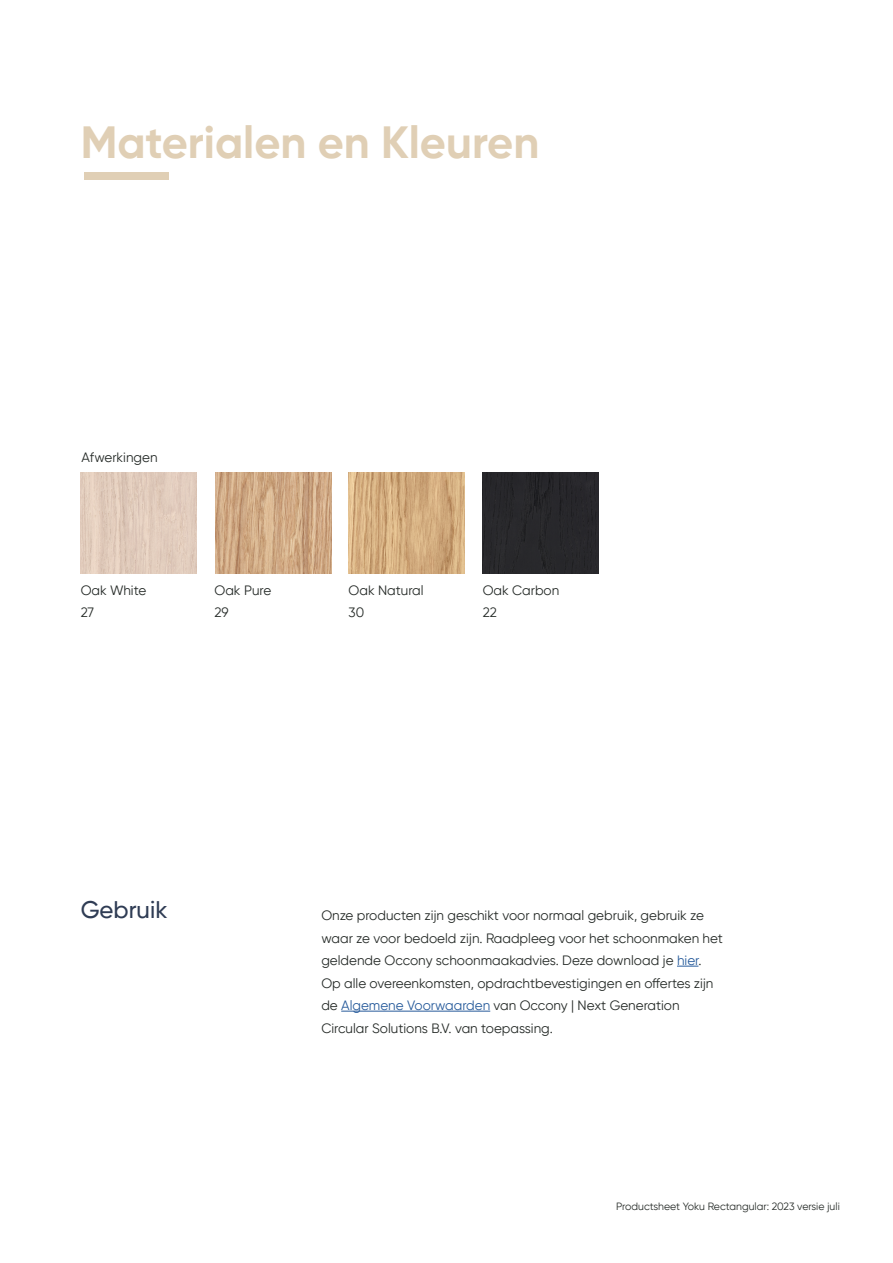
<style>
.page{position:relative;width:893px;height:1263px;background:#fff}
.page>*{position:absolute;margin:0;border:0;box-sizing:border-box;transform-origin:0 0}
.t1{font:700 45px "Gilroy";color:#e0cfb5}
.t2{font:500 24px "Gilroy";color:#2f3c54}
.t3{font:13.5px/22.5px "Gilroy";color:#252a27}
.t4{font:10.5px "Gilroy";color:#252a27}
.s1{color:#275b9b}
</style>
<div class="page">
<img style="left:215px;top:473px;width:116px;height:101px">
<div style="left:483px;top:473px;width:116px;height:101px;background:#28272b"></div>
<img style="left:81px;top:473px;width:115px;height:101px">
<img style="left:349px;top:473px;width:115px;height:101px">
<div style="left:84px;top:173px;width:84px;height:7px;background:#e0cfb5"></div>
<svg style="left:677px;top:966px;width:21px;height:1px"></svg>
<hr style="left:341px;top:1011px;width:149px;height:1px;background:#275b9b">
<h1 class="t1" style="left:81px;top:123px;width:460px">Materialen en Kleuren</h1>
<p class="t3" style="left:81px;top:447px;width:78px">Afwerkingen</p>
<p class="t3" style="left:81px;top:580px;width:67px">Oak White<br>27</p>
<p class="t3" style="left:215px;top:580px;width:58px">Oak Pure<br>29</p>
<p class="t3" style="left:349px;top:580px;width:77px">Oak Natural<br>30</p>
<p class="t3" style="left:483px;top:580px;width:78px">Oak Carbon<br>22</p>
<h2 class="t2" style="left:81px;top:900px;width:88px">Gebruik</h2>
<p class="t3" style="left:321px;top:905px;width:403px">Onze producten zijn geschikt voor normaal gebruik, gebruik ze waar ze voor bedoeld zijn. Raadpleeg voor het schoonmaken het geldende Occony schoonmaakadvies. Deze download je <span class="s1">hier</span>.<br>Op alle overeenkomsten, opdrachtbevestigingen en offertes zijn de <span class="s1">Algemene Voorwaarden</span> van Occony | Next Generation Circular Solutions B.V. van toepassing.</p>
<p class="t4" style="left:616px;top:1202px;width:225px">Productsheet Yoku Rectangular: 2023 versie juli</p>
</div>
